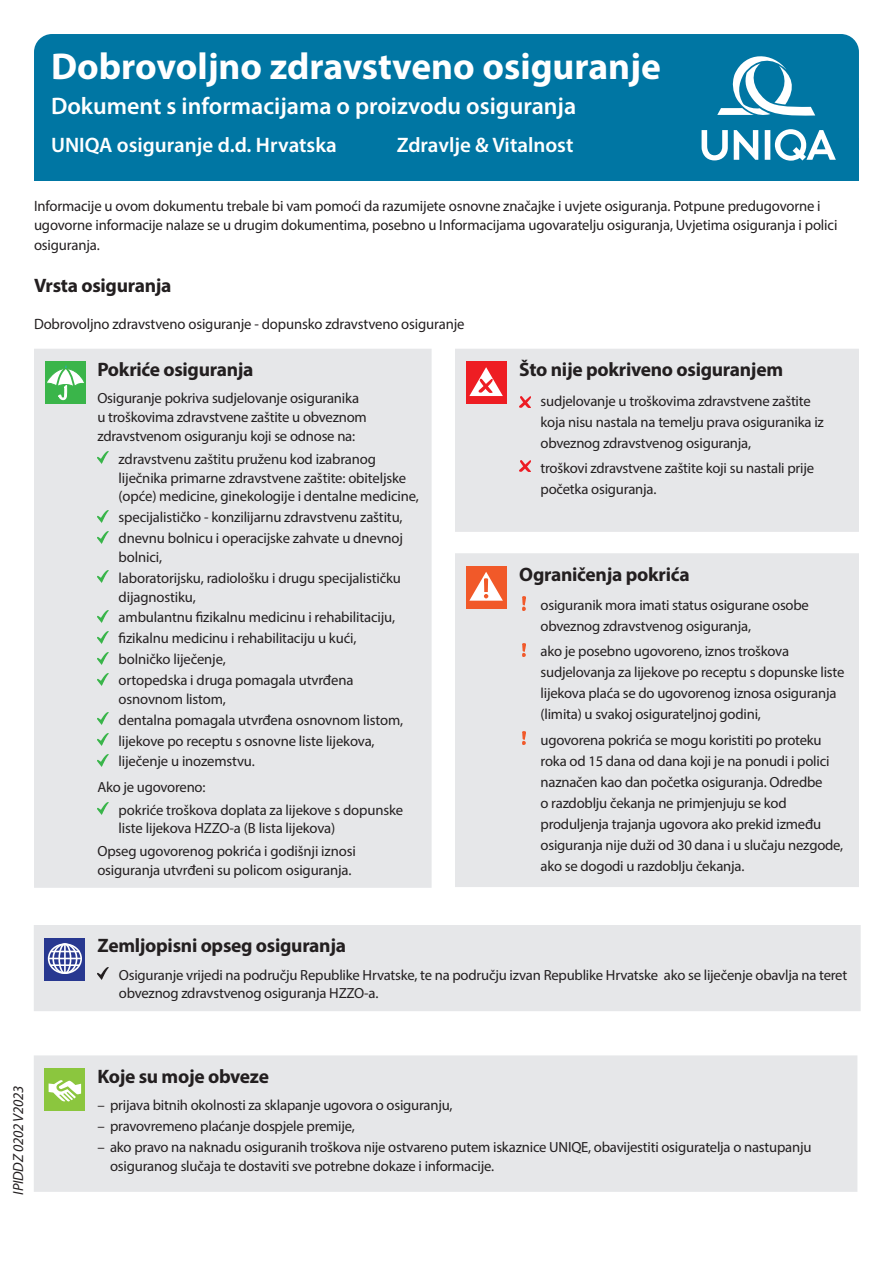
<style>
.page{position:relative;width:893px;height:1263px;background:#fff}
.page>*{position:absolute;margin:0;border:0;box-sizing:border-box;transform-origin:0 0}
.Form_title{font:700 37.5px "Myriad Pro";color:#fff}
.Form_sub_title{font:600 24px "Myriad Pro";color:#fff}
.Company_Product_head{font:600 21px "Myriad Pro";color:#fff}
.Cover_subhead{font:700 19.5px "Myriad Pro";letter-spacing:-.015em;color:#231f20}
.Form_intro{font:700 19.5px "Myriad Pro";letter-spacing:-.015em;color:#231f20}
.Form_intro-2{font:15px/19.5px "Myriad Pro";letter-spacing:-.01em;color:#231f20}
.Covered_bullets{font:14.7px/21px "Myriad Pro";letter-spacing:-.015em;color:#231f20}
.Main_obligations_bul{font:14.7px/18.8px "Myriad Pro";letter-spacing:-.015em;color:#231f20}
.Covered_bullets-2{font:italic 14.7px "Myriad Pro";letter-spacing:-.015em;color:#231f20}
</style>
<div class="page">
<div style="left:34px;top:34px;width:825px;height:147px;background:#0076a3;border-radius:18px"></div>
<svg style="left:717px;top:56px;width:98px;height:60px"></svg>
<svg style="left:702px;top:129px;width:134px;height:32px"></svg>
<div style="left:34px;top:925px;width:827px;height:86px;background:#e6e7e9"></div>
<svg style="left:44px;top:938px;width:41px;height:42px"></svg>
<div style="left:48px;top:943px;width:34px;height:31px;border:2px solid #fff;border-radius:50%"></div>
<div style="left:52px;top:943px;width:25px;height:31px;border:2px solid #fff;border-radius:50%"></div>
<div style="left:58px;top:943px;width:13px;height:31px;border:2px solid #fff;border-radius:50%"></div>
<hr style="left:64px;top:944px;width:2px;height:30px;background:#fff">
<svg style="left:51px;top:951px;width:29px;height:1px"></svg>
<hr style="left:51px;top:964px;width:29px;height:2px;background:#fff">
<hr style="left:49px;top:958px;width:32px;height:1px;background:#fff">
<svg style="left:98px;top:968px;width:10px;height:12px"></svg>
<div style="left:34px;top:1055px;width:823px;height:137px;background:#e6e7e9"></div>
<div style="left:44px;top:1068px;width:41px;height:43px;background:#8bc63e"></div>
<svg style="left:48px;top:1080px;width:34px;height:22px"></svg>
<div style="left:34px;top:349px;width:398px;height:539px;background:#e6e7e9"></div>
<div style="left:45px;top:361px;width:41px;height:43px;background:#3ab54a"></div>
<svg style="left:47px;top:365px;width:37px;height:35px"></svg>
<svg style="left:97px;top:452px;width:11px;height:12px"></svg>
<svg style="left:97px;top:510px;width:11px;height:12px"></svg>
<svg style="left:97px;top:531px;width:11px;height:12px"></svg>
<svg style="left:97px;top:571px;width:11px;height:12px"></svg>
<svg style="left:97px;top:610px;width:11px;height:12px"></svg>
<svg style="left:97px;top:631px;width:11px;height:12px"></svg>
<svg style="left:97px;top:652px;width:11px;height:12px"></svg>
<svg style="left:97px;top:673px;width:11px;height:12px"></svg>
<svg style="left:97px;top:713px;width:11px;height:12px"></svg>
<svg style="left:97px;top:734px;width:11px;height:11px"></svg>
<svg style="left:97px;top:754px;width:11px;height:12px"></svg>
<svg style="left:97px;top:803px;width:11px;height:11px"></svg>
<div style="left:455px;top:553px;width:404px;height:334px;background:#e6e7e9"></div>
<div style="left:466px;top:566px;width:41px;height:43px;background:#f15929"></div>
<svg style="left:469px;top:572px;width:34px;height:29px"></svg>
<svg style="left:522px;top:597px;width:4px;height:13px"></svg>
<svg style="left:522px;top:643px;width:4px;height:13px"></svg>
<img style="left:522px;top:731px;width:4px;height:14px">
<div style="left:455px;top:349px;width:404px;height:183px;background:#e6e7e9"></div>
<div style="left:466px;top:361px;width:41px;height:43px;background:#ee1d23"></div>
<svg style="left:469px;top:367px;width:34px;height:29px"></svg>
<svg style="left:519px;top:397px;width:11px;height:10px"></svg>
<svg style="left:519px;top:461px;width:11px;height:11px"></svg>
<p class="Form_title" style="left:51px;top:42px;width:611px">Dobrovoljno zdravstveno osiguranje</p>
<p class="Form_sub_title" style="left:51px;top:91px;width:527px">Dokument s informacijama o proizvodu osiguranja</p>
<p class="Company_Product_head" style="left:51px;top:132px;width:287px">UNIQA osiguranje d.d. Hrvatska</p>
<p class="Company_Product_head" style="left:397px;top:132px;width:178px">Zdravlje &amp; Vitalnost</p>
<p class="Form_intro-2" style="left:34px;top:196px;width:805px">Informacije u ovom dokumentu trebale bi vam pomoći da razumijete osnovne značajke i uvjete osiguranja. Potpune predugovorne i ugovorne informacije nalaze se u drugim dokumentima, posebno u Informacijama ugovaratelju osiguranja, Uvjetima osiguranja i polici osiguranja.</p>
<p class="Form_intro" style="left:34px;top:273px;width:139px">Vrsta osiguranja</p>
<p class="Form_intro-2" style="left:34px;top:314px;width:432px">Dobrovoljno zdravstveno osiguranje - dopunsko zdravstveno osiguranje</p>
<p class="Cover_subhead" style="left:97px;top:357px;width:158px">Pokriće osiguranja</p>
<p class="Covered_bullets" style="left:97px;top:389px;width:271px;line-height:18.8px">Osiguranje pokriva sudjelovanje osiguranika u troškovima zdravstvene zaštite u obveznom zdravstvenom osiguranju koji se odnose na:</p>
<p class="Covered_bullets" style="left:119px;top:449px;width:302px;line-height:18.8px">zdravstvenu zaštitu pruženu kod izabranog liječnika primarne zdravstvene zaštite: obiteljske (opće) medicine, ginekologije i dentalne medicine,</p>
<p class="Covered_bullets" style="left:119px;top:507px;width:285px">specijalističko - konzilijarnu zdravstvenu zaštitu,</p>
<p class="Covered_bullets" style="left:119px;top:529px;width:286px;line-height:18.8px">dnevnu bolnicu i operacijske zahvate u dnevnoj bolnici,</p>
<p class="Covered_bullets" style="left:119px;top:568px;width:284px;line-height:18.8px">laboratorijsku, radiološku i drugu specijalističku dijagnostiku,</p>
<p class="Covered_bullets" style="left:119px;top:607px;width:278px">ambulantnu fizikalnu medicinu i rehabilitaciju,</p>
<p class="Covered_bullets" style="left:119px;top:628px;width:239px">fizikalnu medicinu i rehabilitaciju u kući,</p>
<p class="Covered_bullets" style="left:119px;top:648px;width:109px">bolničko liječenje,</p>
<p class="Covered_bullets" style="left:119px;top:670px;width:236px;line-height:18.8px">ortopedska i druga pomagala utvrđena osnovnom listom,</p>
<p class="Covered_bullets" style="left:119px;top:709px;width:286px">dentalna pomagala utvrđena osnovnom listom,</p>
<p class="Covered_bullets" style="left:119px;top:730px;width:258px">lijekove po receptu s osnovne liste lijekova,</p>
<p class="Covered_bullets" style="left:119px;top:751px;width:138px">liječenje u inozemstvu.</p>
<p class="Covered_bullets" style="left:97px;top:776px;width:110px">Ako je ugovoreno:</p>
<p class="Covered_bullets" style="left:119px;top:800px;width:286px;line-height:18.8px">pokriće troškova doplata za lijekove s dopunske liste lijekova HZZO-a (B lista lijekova)</p>
<p class="Covered_bullets" style="left:97px;top:842px;width:260px;line-height:18.8px">Opseg ugovorenog pokrića i godišnji iznosi osiguranja utvrđeni su policom osiguranja.</p>
<p class="Cover_subhead" style="left:519px;top:357px;width:265px">Što nije pokriveno osiguranjem</p>
<p class="Covered_bullets" style="left:541px;top:390px;width:285px">sudjelovanje u troškovima zdravstvene zaštite koja nisu nastala na temelju prava osiguranika iz obveznog zdravstvenog osiguranja,</p>
<p class="Covered_bullets" style="left:541px;top:457px;width:275px">troškovi zdravstvene zaštite koji su nastali prije početka osiguranja.</p>
<p class="Cover_subhead" style="left:519px;top:561px;width:172px">Ograničenja pokrića</p>
<p class="Covered_bullets" style="left:541px;top:594px;width:270px">osiguranik mora imati status osigurane osobe obveznog zdravstvenog osiguranja,</p>
<p class="Covered_bullets" style="left:541px;top:641px;width:305px">ako je posebno ugovoreno, iznos troškova sudjelovanja za lijekove po receptu s dopunske liste lijekova plaća se do ugovorenog iznosa osiguranja (limita) u svakoj osigurateljnoj godini,</p>
<p class="Covered_bullets" style="left:541px;top:729px;width:304px">ugovorena pokrića se mogu koristiti po proteku roka od 15 dana od dana koji je na ponudi i polici naznačen kao dan početka osiguranja. Odredbe<br>o razdoblju čekanja ne primjenjuju se kod produljenja trajanja ugovora ako prekid između osiguranja nije duži od 30 dana i u slučaju nezgode, ako se dogodi u razdoblju čekanja.</p>
<p class="Cover_subhead" style="left:98px;top:933px;width:250px">Zemljopisni opseg osiguranja</p>
<p class="Covered_bullets" style="left:119px;top:965px;width:730px;line-height:18.8px">Osiguranje vrijedi na području Republike Hrvatske, te na području izvan Republike Hrvatske ako se liječenje obavlja na teret obveznog zdravstvenog osiguranja HZZO-a.</p>
<p class="Covered_bullets-2" style="left:9px;top:1194px;width:110px;rotate:-90deg">IPIDDZ 0202 V2023</p>
<p class="Cover_subhead" style="left:97px;top:1063px;width:173px">Koje su moje obveze</p>
<p class="Main_obligations_bul" style="left:97px;top:1095px;width:357px">– prijava bitnih okolnosti za sklapanje ugovora o osiguranju,</p>
<p class="Main_obligations_bul" style="left:97px;top:1116px;width:259px">– pravovremeno plaćanje dospjele premije,</p>
<p class="Main_obligations_bul" style="left:110px;top:1137px;width:703px;text-indent:-13px">– ako pravo na naknadu osiguranih troškova nije ostvareno putem iskaznice UNIQE, obavijestiti osiguratelja o nastupanju osiguranog slučaja te dostaviti sve potrebne dokaze i informacije.</p>
</div>
